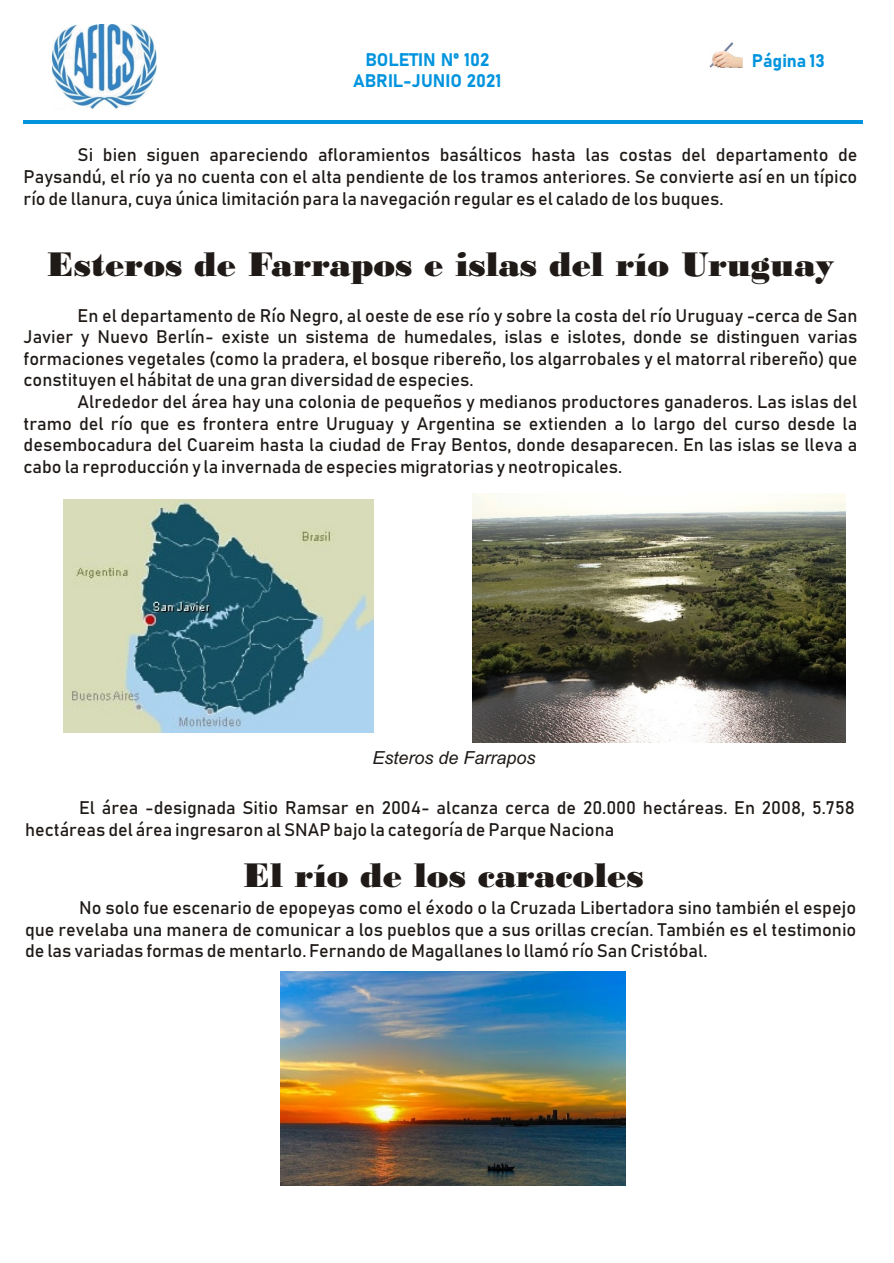
<style>
.page{position:relative;width:894px;height:1263px;background:#fff}
.page>*{position:absolute;margin:0;border:0;box-sizing:border-box;transform-origin:0 0}
.t1{font:700 36px "Bodoni MT Black";color:#1f1a17}
.t2{font:18px/21.6px "Bahnschrift";color:#1f1a17;text-align:justify}
.t3{font:700 18px "Bahnschrift";color:#0094de}
.t4{font:italic 18px "Arial";color:#1f1a17}
</style>
<div class="page">
<hr style="left:23px;top:120px;width:840px;height:4px;background:#0094de">
<img style="left:709px;top:42px;width:33px;height:25px">
<img style="left:53px;top:24px;width:103px;height:85px">
<img style="left:64px;top:500px;width:309px;height:232px">
<img style="left:472px;top:494px;width:374px;height:249px">
<img style="left:280px;top:971px;width:346px;height:214px">
<p class="t3" style="left:365px;top:51px;width:126px">BOLETIN Nº 102</p>
<p class="t3" style="left:752px;top:52px;width:75px">Página 13</p>
<p class="t3" style="left:353px;top:73px;width:150px">ABRIL-JUNIO 02 21</p>
<p class="t2" style="left:24px;top:145px;width:835px;text-indent:54px">Si bien siguen apareciendo afloramientos basálticos hasta las costas del departamento de Paysandú, el río ya no cuenta con el alta pendiente de los tramos anteriores. Se convierte así en un típico río de llanura, cuya única limitación para la navegación regular es el calado de los buques.</p>
<h1 class="t1" style="left:47px;top:252px;width:789px">Esteros de Farrapos e islas del río Uruguay</h1>
<p class="t2" style="left:24px;top:306px;width:835px;text-indent:54px">En el departamento de Río Negro, al oeste de ese río y sobre la costa del río Uruguay -cerca de San Javier y Nuevo Berlín- existe un sistema de humedales, islas e islotes, donde se distinguen varias formaciones vegetales (como la pradera, el bosque ribereño, los algarrobales y el matorral ribereño) que constituyen el hábitat de una gran diversidad de especies.</p>
<p class="t2" style="left:24px;top:392px;width:835px;text-indent:54px">Alrededor del área hay una colonia de pequeños y medianos productores ganaderos. Las islas del tramo del río que es frontera entre Uruguay y Argentina se extienden a lo largo del curso desde la desembocadura del Cuareim hasta la ciudad de Fray Bentos, donde desaparecen. En las islas se lleva a cabo la reproducción y la invernada de especies migratorias y neotropicales.</p>
<p class="t4" style="left:372px;top:750px;width:165px">Esteros de Farrapos</p>
<p class="t2" style="left:25px;top:798px;width:831px;text-indent:54px">El área -designada Sitio Ramsar en 2004- alcanza cerca de 20.000 hectáreas. En 2008, 5.758 hectáreas del área ingresaron al SNAP bajo la categoría de Parque Naciona</p>
<h1 class="t1" style="left:243px;top:863px;width:402px">El río de los caracoles</h1>
<p class="t2" style="left:25px;top:898px;width:833px;text-indent:54px">No solo fue escenario de epopeyas como el éxodo o la Cruzada Libertadora sino también el espejo que revelaba una manera de comunicar a los pueblos que a sus orillas crecían. También es el testimonio de las variadas formas de mentarlo. Fernando de Magallanes lo llamó río San Cristóbal.</p>
</div>
